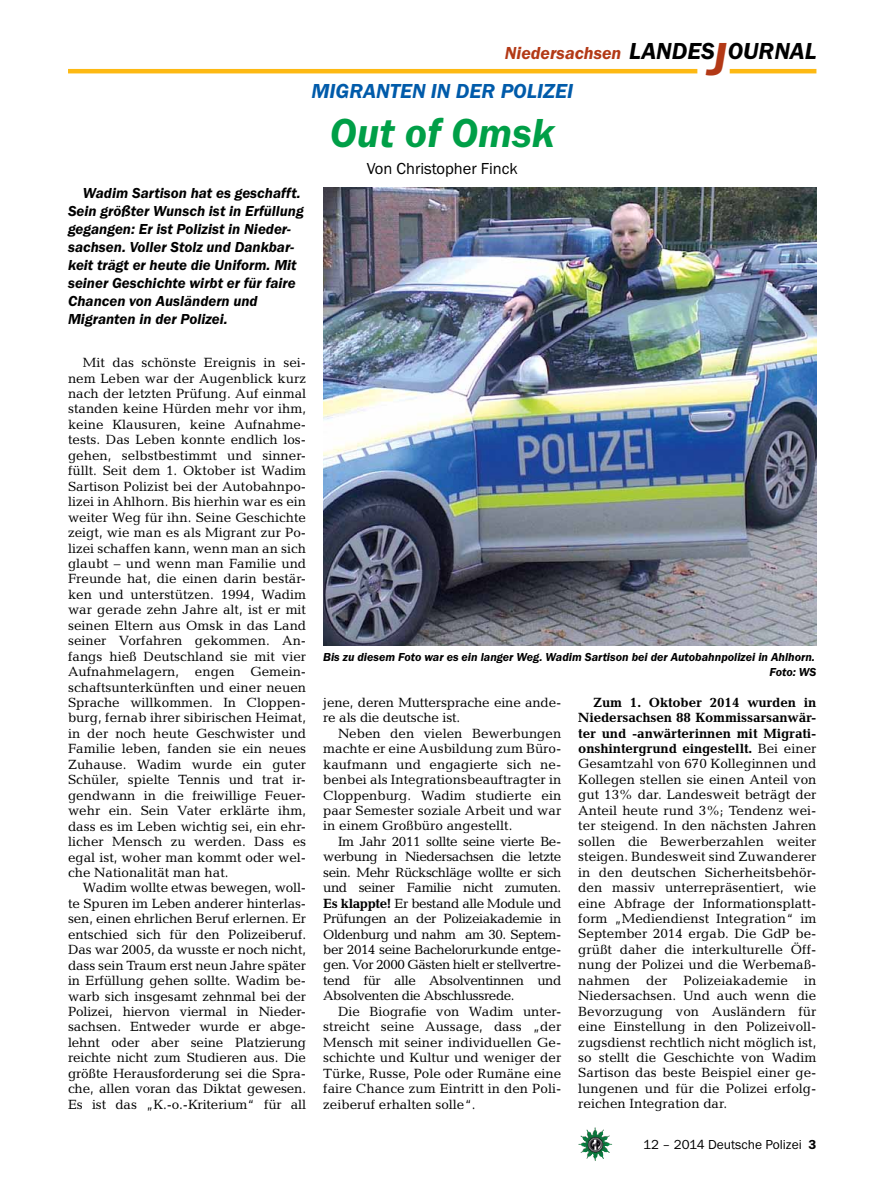
<style>
.page{position:relative;width:893px;height:1191px;background:#fff}
.page>*{position:absolute;margin:0;border:0;box-sizing:border-box;transform-origin:0 0}
.t1{font:italic 600 42px "Franklin Gothic Itc T";color:#009f47}
.t2{font:italic 600 24px "Franklin Gothic Itc T";color:#000}
.t3{font:italic 600 21px "Franklin Gothic Itc T";color:#005baa}
.t4{font:italic 600 18px "Franklin Gothic Itc T";color:#b33916}
.t5{font:16.5px "Franklin Gothic Itc T";color:#000}
.t6{font:italic 600 15px/18px "Franklin Gothic Itc T";color:#000}
.t7{font:13.5px/15.5px "Candida";color:#000;text-align:justify}
.t8{font:13.5px "Franklin Gothic Itc T";color:#000}
.t9{font:italic 600 12px/15.5px "Franklin Gothic Itc T";color:#000;text-align:right}
.s1{font-size:48px;color:#b33916}
.s2{font-weight:700}
.s3{font-weight:600}
</style>
<div class="page">
<img style="left:578px;top:1127px;width:17px;height:25px">
<hr style="left:730px;top:69px;width:86px;height:4px;background:#fdb913">
<hr style="left:68px;top:69px;width:629px;height:4px;background:#fdb913">
<img style="left:323px;top:188px;width:493px;height:457px">
<h3 class="t4" style="left:505px;top:42px;width:118px">Niedersachsen</h3>
<h3 class="t3" style="left:311px;top:79px;width:39px">Migran</h3>
<h3 class="t3" style="left:390px;top:79px;width:81px">ten in der</h3>
<h3 class="t3" style="left:501px;top:79px;width:74px">Pol izei</h3>
<h1 class="t1" style="left:330px;top:109px;width:228px">Out of Omsk</h1>
<p class="t5" style="left:367px;top:159px;width:153px">Von Christopher Finck</p>
<h2 class="t2" style="left:629px;top:37px;width:189px">LANDES<span class="s1">J</span>OURNAL</h2>
<p class="t6" style="left:68px;top:183px;width:237px;text-indent:15px">Wadim Sartison hat es geschafft.<br>Sein größter Wunsch ist in Erfüllung gegangen: Er ist Polizist in Nieder&shy;sachsen. Voller Stolz und Dankbar&shy;keit trägt er heute die Uniform. Mit seiner Geschichte wirbt er für faire Chancen von Ausländern und Migranten in der Polizei.</p>
<p class="t7" style="left:68px;top:355px;width:240px;text-indent:15px">Mit das schönste Ereignis in sei&shy;nem Leben war der Augenblick kurz nach der letzten Prüfung. Auf einmal standen keine Hürden mehr vor ihm, keine Klausuren, keine Aufnahme&shy;tests. Das Leben konnte endlich los&shy;gehen, selbstbestimmt und sinner&shy;füllt. Seit dem 1. Oktober ist Wadim Sartison Polizist bei der Autobahnpo&shy;lizei in Ahlhorn. Bis hierhin war es ein weiter Weg für ihn. Seine Geschichte zeigt, wie man es als Migrant zur Po&shy;lizei schaffen kann, wenn man an sich glaubt – und wenn man Familie und Freunde hat, die einen darin bestär&shy;ken und unterstützen. 1994, Wadim war gerade zehn Jahre alt, ist er mit seinen Eltern aus Omsk in das Land seiner Vorfahren gekommen. An&shy;fangs hieß Deutschland sie mit vier Aufnahmelagern, engen Gemein&shy;schaftsunterkünften und einer neuen Sprache willkommen. In Cloppen&shy;burg, fernab ihrer sibirischen Heimat, in der noch heute Geschwister und Familie leben, fanden sie ein neues Zuhause. Wadim wurde ein guter Schüler, spielte Tennis und trat ir&shy;gendwann in die freiwillige Feuer&shy;wehr ein. Sein Vater erklärte ihm, dass es im Leben wichtig sei, ein ehr&shy;licher Mensch zu werden. Dass es egal ist, woher man kommt oder wel&shy;che Nationalität man hat.</p>
<p class="t7" style="left:68px;top:880px;width:240px;text-indent:15px">Wadim wollte etwas bewegen, woll&shy;te Spuren im Leben anderer hinterlas&shy;sen, einen ehrlichen Beruf erlernen. Er entschied sich für den Polizeiberuf.<br>Das war 2005, da wusste er noch nicht, dass sein Traum erst neun Jahre später in Erfüllung gehen sollte. Wadim be&shy;warb sich insgesamt zehnmal bei der Polizei, hiervon viermal in Nieder&shy;sachsen. Entweder wurde er abge&shy;lehnt oder aber seine Platzierung reichte nicht zum Studieren aus. Die größte Herausforderung sei die Spra&shy;che, allen voran das Diktat gewesen.<br>Es ist das „K.-o.-Kriterium“ für all</p>
<p class="t9" style="left:323px;top:649px;width:495px">Bis zu diesem Foto war es ein langer Weg. Wadim Sartison bei der Autobahnpolizei in Ahlhorn.<br>Foto: WS</p>
<p class="t7" style="left:323px;top:694px;width:240px">jene, deren Muttersprache eine ande&shy;re als die deutsche ist.</p>
<p class="t7" style="left:323px;top:725px;width:240px;text-indent:15px">Neben den vielen Bewerbungen machte er eine Ausbildung zum Büro&shy;kaufmann und engagierte sich ne&shy;benbei als Integrationsbeauftragter in Cloppenburg. Wadim studierte ein paar Semester soziale Arbeit und war in einem Großbüro angestellt.</p>
<p class="t7" style="left:323px;top:833px;width:240px;text-indent:15px">Im Jahr 2011 sollte seine vierte Be&shy;werbung in Niedersachsen die letzte sein. Mehr Rückschläge wollte er sich und seiner Familie nicht zumuten.<br><span class="s2">Es klappte!</span> Er bestand alle Module und Prüfungen an der Polizeiakademie in Oldenburg und nahm am 30. Septem&shy;ber 2014 seine Bachelorurkunde entge&shy;gen. Vor 2000 Gästen hielt er stellvertre&shy;tend für alle Absolventinnen und Absolventen die Abschlussrede.</p>
<p class="t7" style="left:323px;top:1003px;width:240px;text-indent:15px">Die Biografie von Wadim unter&shy;streicht seine Aussage, dass „der Mensch mit seiner individuellen Ge&shy;schichte und Kultur und weniger der Türke, Russe, Pole oder Rumäne eine faire Chance zum Eintritt in den Poli&shy;zeiberuf erhalten solle“.</p>
<p class="t7" style="left:578px;top:694px;width:240px;text-indent:15px"><span class="s2">Zum 1. Oktober 2014 wurden in Niedersachsen 88 Kommissarsanwär&shy;ter und -anwärterinnen mit Migrati&shy;onshintergrund eingestellt.</span> Bei einer Gesamtzahl von 670 Kolleginnen und Kollegen stellen sie einen Anteil von gut 13% dar. Landesweit beträgt der Anteil heute rund 3%; Tendenz wei&shy;ter steigend. In den nächsten Jahren sollen die Bewerberzahlen weiter steigen. Bundesweit sind Zuwanderer in den deutschen Sicherheitsbehör&shy;den massiv unterrepräsentiert, wie eine Abfrage der Informationsplatt&shy;form „Mediendienst Integration“ im September 2014 ergab. Die GdP be&shy;grüßt daher die interkulturelle Öff&shy;nung der Polizei und die Werbemaß&shy;nahmen der Polizeiakademie in Niedersachsen. Und auch wenn die Bevorzugung von Ausländern für eine Einstellung in den Polizeivoll&shy;zugsdienst rechtlich nicht möglich ist, so stellt die Geschichte von Wadim Sartison das beste Beispiel einer ge&shy;lungenen und für die Polizei erfolg&shy;reichen Integration dar.</p>
<p class="t8" style="left:643px;top:1136px;width:175px">12 – 2014 Deutsche Polizei <span class="s3">3</span></p>
</div>
